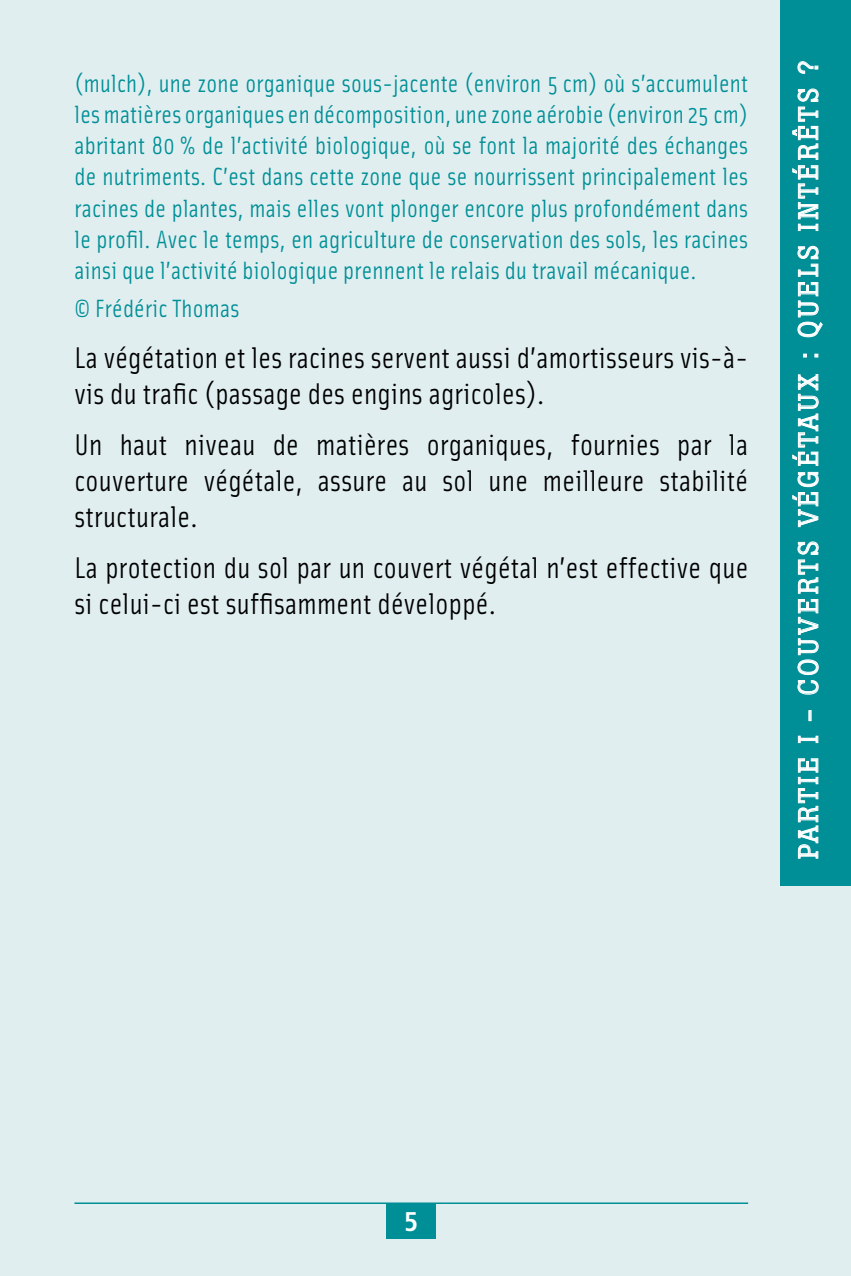
<style>
.page{position:relative;width:851px;height:1276px;background:#fff}
.page>*{position:absolute;margin:0;border:0;box-sizing:border-box;transform-origin:0 0}
.F_Fiche_TEXTE_COURAN{font:30px/36.2px "Solex OT";letter-spacing:.01em;color:#000}
.t1{font:27.5px "Boton";letter-spacing:.13em;color:#fff}
.t2{font:700 condensed 27px "Frutiger LT Std";color:#fff}
.F_Fiche_LEGENDE{font:25px/31.2px "Solex OT";letter-spacing:.01em;color:#008f96;text-align:justify}
</style>
<div class="page">
<div style="left:1px;top:0;width:849px;height:1276px;background:#e0eef0"></div>
<hr style="left:74px;top:1202px;width:674px;height:2px;background:#008f96">
<div style="left:386px;top:1203px;width:50px;height:35px;background:#008f96"></div>
<div style="left:780px;top:0;width:70px;height:886px;background:#008f96"></div>
<p class="F_Fiche_LEGENDE" style="left:74px;top:66px;width:675px">(mulch), une zone organique sous-jacente (environ 5 cm) où s’accumulent les matières organiques en décomposition, une zone aérobie (environ 25 cm) abritant 80 % de l’activité biologique, où se font la majorité des échanges de nutriments. C’est dans cette zone que se nourrissent principalement les racines de plantes, mais elles vont plonger encore plus profondément dans le profil. Avec le temps, en agriculture de conservation des sols, les racines ainsi que l’activité biologique prennent le relais du travail mécanique.</p>
<p class="F_Fiche_LEGENDE" style="left:74px;top:292px;width:166px">© Frédéric Thomas</p>
<p class="F_Fiche_TEXTE_COURAN" style="left:74px;top:338px;width:675px">La végétation et les racines servent aussi d’amortisseurs vis-à&shy;vis du trafic (passage des engins agricoles).</p>
<p class="F_Fiche_TEXTE_COURAN" style="left:74px;top:425px;width:675px;text-align:justify">Un haut niveau de matières organiques, fournies par la couverture végétale, assure au sol une meilleure stabilité structurale.</p>
<p class="F_Fiche_TEXTE_COURAN" style="left:74px;top:548px;width:675px">La protection du sol par un couvert végétal n’est effective que si celui-ci est suffisamment développé.</p>
<p class="t1" style="left:791px;top:858px;width:799px;rotate:-90deg">PARTIE I - COUVERTS VÉGÉTAUX : QUELS INTÉRÊTS ?</p>
<p class="t2" style="left:404px;top:1205px;width:16px">5</p>
</div>
